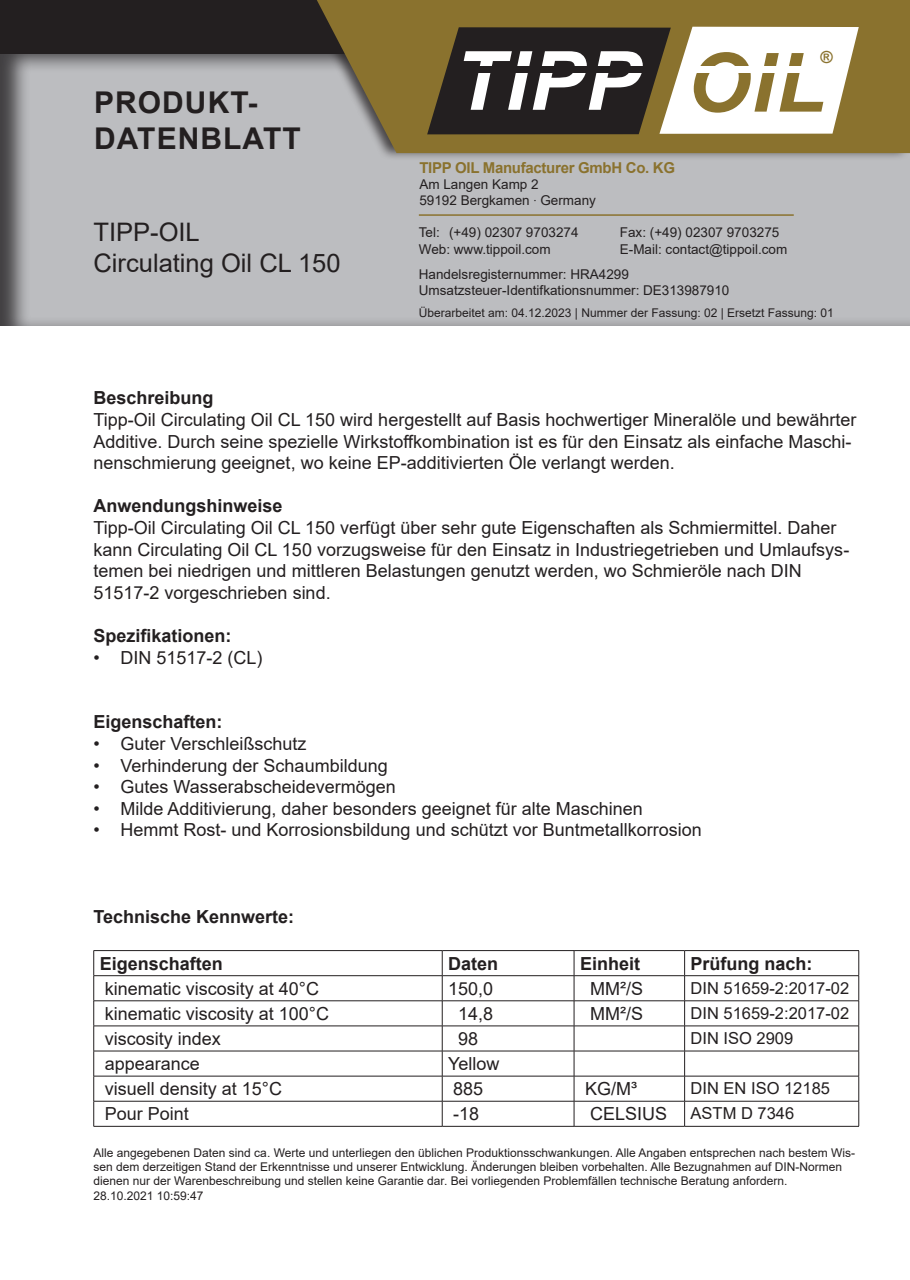
<style>
.page{position:relative;width:910px;height:1280px;background:#fff}
.page>*{position:absolute;margin:0;border:0;box-sizing:border-box;transform-origin:0 0}
.t1{font:italic 700 81.75px "Arial";letter-spacing:.015em;color:#fff}
.t2{font:700 30px/36px "Arial";letter-spacing:.035em;color:#231f20}
.t3{font:25.5px "Arial";color:#231f20}
.t4{font:18px/21.6px "Arial";color:#231f20}
.t5{font:700 18px "Arial";color:#231f20}
.t6{font:700 16.65px "Arial";color:#8a722e}
.t7{font:16.5px "Arial";color:#231f20}
.t8{font:700 15px "Arial";letter-spacing:-.02em;color:#8a722e}
.t9{font:13.5px/16.4px "Arial";color:#231f20}
.t10{font:12px/14.4px "Arial";color:#231f20}
.s1{color:#8a722e}
.s2{font-family:"Helvetica Neue LT Std";font-weight:100;font-stretch:condensed}
</style>
<div class="page">
<div style="left:0;top:52px;width:910px;height:276px;background:#231f20;opacity:.75"></div>
<div style="left:0;top:0;width:910px;height:53px;background:#231f20"></div>
<div style="left:300px;top:0;width:610px;height:161px;background:#231f20;opacity:.75"></div>
<svg style="left:317px;top:0;width:593px;height:153px;background:#8b773c"></svg>
<svg style="left:427px;top:27px;width:432px;height:107px"></svg>
<div style="left:454px;top:51px;width:183px;height:77px;background:#231f20"></div>
<div style="left:477px;top:66px;width:171px;height:7px;background:#231f20"></div>
<div style="left:694px;top:66px;width:109px;height:6px;background:#fff"></div>
<hr style="left:419px;top:214px;width:375px;height:2px;background:#8a722e">
<hr style="left:94px;top:950px;width:348px;height:1px;background:#231f20">
<hr style="left:442px;top:950px;width:132px;height:1px;background:#231f20">
<hr style="left:574px;top:950px;width:111px;height:1px;background:#231f20">
<hr style="left:685px;top:950px;width:174px;height:1px;background:#231f20">
<hr style="left:94px;top:975px;width:348px;height:1px;background:#231f20">
<hr style="left:442px;top:975px;width:132px;height:1px;background:#231f20">
<hr style="left:574px;top:975px;width:111px;height:1px;background:#231f20">
<hr style="left:685px;top:975px;width:174px;height:1px;background:#231f20">
<hr style="left:94px;top:1000px;width:348px;height:1px;background:#231f20">
<hr style="left:442px;top:1000px;width:132px;height:1px;background:#231f20">
<hr style="left:574px;top:1000px;width:111px;height:1px;background:#231f20">
<hr style="left:685px;top:1000px;width:174px;height:1px;background:#231f20">
<hr style="left:94px;top:1026px;width:348px;height:1px;background:#231f20">
<hr style="left:442px;top:1026px;width:132px;height:1px;background:#231f20">
<hr style="left:574px;top:1026px;width:111px;height:1px;background:#231f20">
<hr style="left:685px;top:1026px;width:174px;height:1px;background:#231f20">
<hr style="left:94px;top:1051px;width:348px;height:1px;background:#231f20">
<hr style="left:442px;top:1051px;width:132px;height:1px;background:#231f20">
<hr style="left:574px;top:1051px;width:111px;height:1px;background:#231f20">
<hr style="left:685px;top:1051px;width:174px;height:1px;background:#231f20">
<hr style="left:94px;top:1076px;width:348px;height:1px;background:#231f20">
<hr style="left:442px;top:1076px;width:132px;height:1px;background:#231f20">
<hr style="left:574px;top:1076px;width:111px;height:1px;background:#231f20">
<hr style="left:685px;top:1076px;width:174px;height:1px;background:#231f20">
<hr style="left:94px;top:1101px;width:348px;height:1px;background:#231f20">
<svg style="left:93px;top:951px;width:1px;height:175px"></svg>
<hr style="left:442px;top:1101px;width:132px;height:1px;background:#231f20">
<svg style="left:442px;top:951px;width:1px;height:175px"></svg>
<hr style="left:574px;top:1101px;width:111px;height:1px;background:#231f20">
<svg style="left:574px;top:951px;width:1px;height:175px"></svg>
<hr style="left:685px;top:1101px;width:174px;height:1px;background:#231f20">
<svg style="left:684px;top:951px;width:1px;height:175px"></svg>
<svg style="left:858px;top:951px;width:1px;height:175px"></svg>
<hr style="left:94px;top:1126px;width:348px;height:1px;background:#231f20">
<hr style="left:442px;top:1126px;width:132px;height:1px;background:#231f20">
<hr style="left:574px;top:1126px;width:111px;height:1px;background:#231f20">
<hr style="left:685px;top:1126px;width:174px;height:1px;background:#231f20">
<h2 class="t2" style="left:94px;top:85px;width:208px">PRODUKT-<br>DATENBLATT</h2>
<p class="t3" style="left:94px;top:215px;width:108px">TIPP-OIL</p>
<p class="t3" style="left:94px;top:245px;width:249px">Circulating Oil CL 150</p>
<h1 class="t1" style="left:454px;top:27px;width:373px">TIPP <span class="s1">OIL</span></h1>
<p class="t6" style="left:820px;top:47px;width:14px">®</p>
<p class="t8" style="left:419px;top:157px;width:257px">TIPP OIL Manufacturer GmbH Co. KG</p>
<p class="t9" style="left:419px;top:176px;width:178px">Am Langen Kamp 2<br>59192 Bergkamen <span class="s2">·</span> Germany</p>
<p class="t9" style="left:419px;top:224px;width:161px">Tel: (+49) 02307 9703274</p>
<p class="t9" style="left:620px;top:224px;width:161px">Fax: (+49) 02307 9703275</p>
<p class="t9" style="left:419px;top:240px;width:133px">Web: www.tippoil.com</p>
<p class="t9" style="left:419px;top:236px;width:370px;line-height:25.2px;text-indent:201px">E-Mail: contact@tippoil.com<br>Handelsregisternummer: HRA4299</p>
<p class="t9" style="left:419px;top:282px;width:312px">Umsatzsteuer-Identifkationsnummer: DE313987910</p>
<p class="t10" style="left:419px;top:306px;width:417px">Überarbeitet am: 04.12.2023 | Nummer der Fassung: 02 | Ersetzt Fassung: 01</p>
<p class="t5" style="left:94px;top:385px;width:122px">Beschreibung</p>
<p class="t4" style="left:94px;top:409px;width:764px">Tipp-Oil Circulating Oil CL 150 wird hergestellt auf Basis hochwertiger Mineralöle und bewährter<br>Additive. Durch seine spezielle Wirkstoffkombination ist es für den Einsatz als einfache Maschi&shy;nenschmierung geeignet, wo keine EP-additivierten Öle verlangt werden.</p>
<p class="t5" style="left:94px;top:493px;width:191px">Anwendungshinweise</p>
<p class="t4" style="left:94px;top:517px;width:757px">Tipp-Oil Circulating Oil CL 150 verfügt über sehr gute Eigenschaften als Schmiermittel. Daher kann Circulating Oil CL 150 vorzugsweise für den Einsatz in Industriegetrieben und Umlaufsys&shy;temen bei niedrigen und mittleren Belastungen genutzt werden, wo Schmieröle nach DIN 51517-2 vorgeschrieben sind.</p>
<p class="t5" style="left:94px;top:623px;width:140px">Spezifikationen:</p>
<p class="t4" style="left:94px;top:646px;width:171px">• DIN 51517-2 (CL)</p>
<p class="t5" style="left:94px;top:709px;width:131px">Eigenschaften:</p>
<p class="t4" style="left:94px;top:733px;width:215px">• Guter Verschleißschutz</p>
<p class="t4" style="left:94px;top:754px;width:296px">• Verhinderung der Schaumbildung</p>
<p class="t4" style="left:94px;top:776px;width:304px">• Gutes Wasserabscheidevermögen</p>
<p class="t4" style="left:94px;top:797px;width:551px">• Milde Additivierung, daher besonders geeignet für alte Maschinen</p>
<p class="t4" style="left:94px;top:819px;width:610px">• Hemmt Rost- und Korrosionsbildung und schützt vor Buntmetallkorrosion</p>
<p class="t5" style="left:94px;top:904px;width:202px">Technische Kennwerte:</p>
<p class="t5" style="left:100px;top:951px;width:125px">Eigenschaften</p>
<p class="t5" style="left:448px;top:951px;width:52px">Daten</p>
<p class="t5" style="left:580px;top:951px;width:62px">Einheit</p>
<p class="t5" style="left:691px;top:951px;width:124px">Prüfung nach:</p>
<p class="t4" style="left:105px;top:977px;width:216px">kinematic viscosity at 40°C</p>
<p class="t4" style="left:448px;top:977px;width:47px">150,0</p>
<p class="t4" style="left:590px;top:977px;width:54px">MM²/S</p>
<p class="t7" style="left:691px;top:976px;width:160px">DIN 51659-2:2017-02</p>
<p class="t4" style="left:105px;top:1003px;width:226px">kinematic viscosity at 100°C</p>
<p class="t4" style="left:458px;top:1003px;width:37px">14,8</p>
<p class="t4" style="left:590px;top:1003px;width:54px">MM²/S</p>
<p class="t7" style="left:691px;top:1002px;width:160px">DIN 51659-2:2017-02</p>
<p class="t4" style="left:105px;top:1028px;width:118px">viscosity index</p>
<p class="t4" style="left:458px;top:1028px;width:22px">98</p>
<p class="t7" style="left:691px;top:1027px;width:104px">DIN ISO 2909</p>
<p class="t4" style="left:105px;top:1053px;width:97px">appearance</p>
<p class="t4" style="left:448px;top:1053px;width:53px">Yellow</p>
<p class="t4" style="left:105px;top:1078px;width:179px">visuell density at 15°C</p>
<p class="t4" style="left:453px;top:1078px;width:32px">885</p>
<p class="t4" style="left:585px;top:1078px;width:54px">KG/M³</p>
<p class="t7" style="left:691px;top:1077px;width:141px">DIN EN ISO 12185</p>
<p class="t4" style="left:105px;top:1103px;width:86px">Pour Point</p>
<p class="t4" style="left:453px;top:1103px;width:28px">-18</p>
<p class="t4" style="left:590px;top:1103px;width:79px">CELSIUS</p>
<p class="t7" style="left:691px;top:1102px;width:105px">ASTM D 7346</p>
<p class="t10" style="left:94px;top:1145px;width:763px">Alle angegebenen Daten sind ca. Werte und unterliegen den üblichen Produktionsschwankungen. Alle Angaben entsprechen nach bestem Wis&shy;sen dem derzeitigen Stand der Erkenntnisse und unserer Entwicklung. Änderungen bleiben vorbehalten. Alle Bezugnahmen auf DIN-Normen dienen nur der Warenbeschreibung und stellen keine Garantie dar. Bei vorliegenden Problemfällen technische Beratung anfordern.</p>
<p class="t10" style="left:94px;top:1188px;width:112px">28.10.2021 10:59:47</p>
</div>
